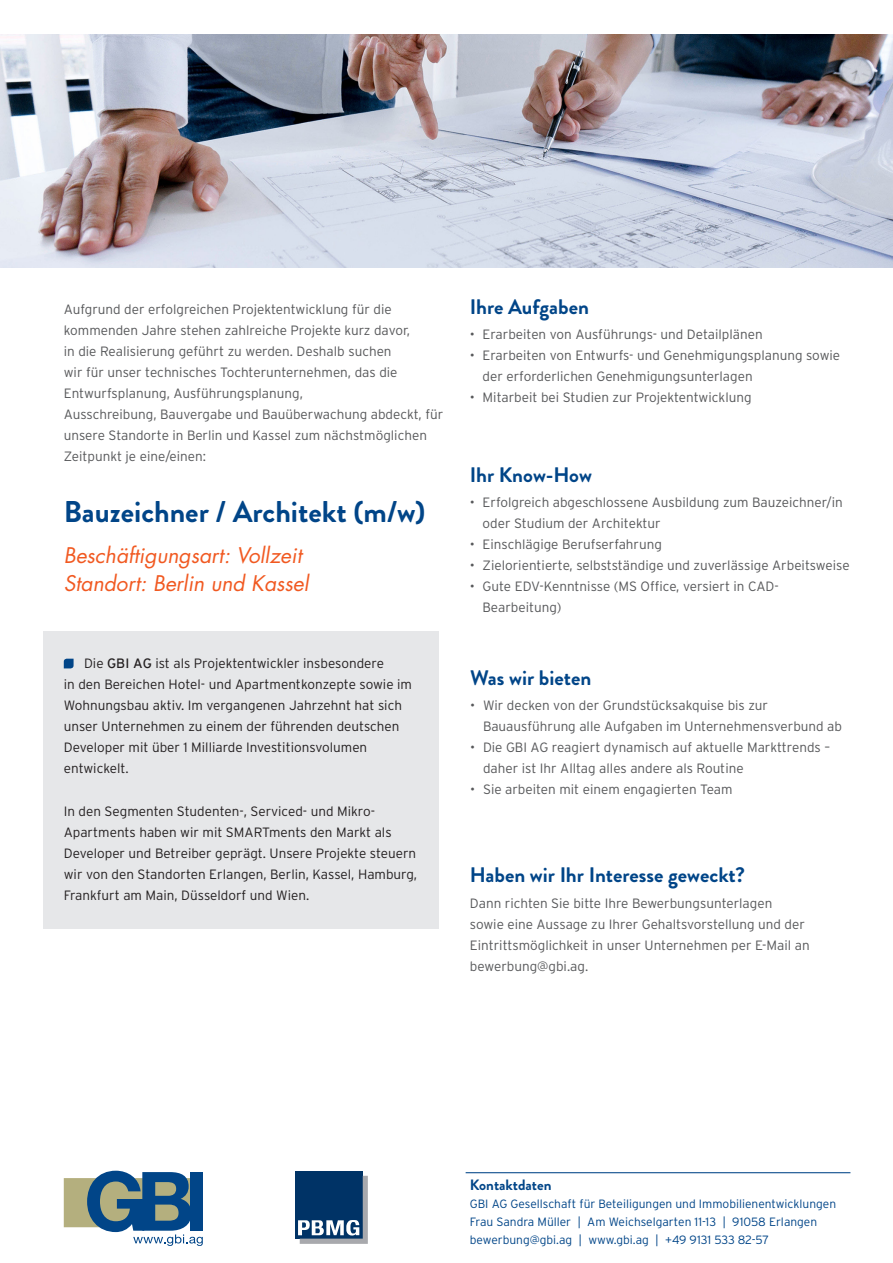
<style>
.page{position:relative;width:893px;height:1263px;background:#fff}
.page>*{position:absolute;margin:0;border:0;box-sizing:border-box;transform-origin:0 0}
.t1{font:700 30px "Brandon Grotesque";color:#014588}
.t2{font:700 21px "Brandon Grotesque";color:#014588}
.t3{font:italic 21px/28.5px "Futura";color:#f15921}
.t4{font:700 15px "Brandon Grotesque";color:#014588}
.t5{font:300 13.5px/21px "Interstate Plus";color:#57585a}
.t6{font:300 13.5px/21px "Interstate Plus";color:#231f20}
.t7{font:300 12px/18px "Interstate Plus";color:#014588}
.s1{font-weight:400}
</style>
<div class="page">
<div style="left:44px;top:631px;width:395px;height:298px;background:#e6e7e9"></div>
<svg style="left:64px;top:659px;width:10px;height:9px"></svg>
<div style="left:295px;top:1171px;width:68px;height:67px;background:#036"></div>
<svg style="left:298px;top:1176px;width:70px;height:68px"></svg>
<svg style="left:64px;top:1171px;width:139px;height:75px"></svg>
<hr style="left:466px;top:1172px;width:384px;height:1px;background:#014588">
<img style="left:0;top:34px;width:893px;height:234px">
<p class="t5" style="left:64px;top:298px;width:381px">Aufgrund der erfolgreichen Projektentwicklung für die kommenden Jahre stehen zahlreiche Projekte kurz davor,<br>in die Realisierung geführt zu werden. Deshalb suchen<br>wir für unser technisches Tochterunternehmen, das die Entwurfsplanung, Ausführungsplanung,<br>Ausschreibung, Bauvergabe und Bauüberwachung abdeckt, für unsere Standorte in Berlin und Kassel zum nächstmöglichen Zeitpunkt je eine/einen:</p>
<h1 class="t1" style="left:64px;top:491px;width:363px">Bauzeichner / Architekt (m/w)</h1>
<h2 class="t3" style="left:64px;top:541px;width:246px">Beschäftigungsart: Vollzeit<br>Standort: Berlin und Kassel</h2>
<p class="t6" style="left:64px;top:653px;width:350px;text-indent:20px">Die <span class="s1">GBI AG</span> ist als Projektentwickler insbesondere<br>in den Bereichen Hotel- und Apartmentkonzepte sowie im Wohnungsbau aktiv. Im vergangenen Jahrzehnt hat sich unser Unternehmen zu einem der führenden deutschen Developer mit über 1 Milliarde Investitionsvolumen entwickelt.</p>
<p class="t6" style="left:64px;top:800px;width:355px">In den Segmenten Studenten-, Serviced- und Mikro-Apartments haben wir mit SMARTments den Markt als Developer und Betreiber geprägt. Unsere Projekte steuern wir von den Standorten Erlangen, Berlin, Kassel, Hamburg, Frankfurt am Main, Düsseldorf und Wien.</p>
<h2 class="t2" style="left:470px;top:292px;width:121px">Ihre Aufgaben</h2>
<p class="t5" style="left:470px;top:324px;width:294px">• Erarbeiten von Ausführungs- und Detailplänen</p>
<p class="t5" style="left:483px;top:345px;width:359px;text-indent:-13px">• Erarbeiten von Entwurfs- und Genehmigungsplanung sowie der erforderlichen Genehmigungsunterlagen</p>
<p class="t5" style="left:470px;top:387px;width:283px">• Mitarbeit bei Studien zur Projektentwicklung</p>
<h2 class="t2" style="left:470px;top:460px;width:124px">Ihr Know-How</h2>
<p class="t5" style="left:483px;top:492px;width:362px;text-indent:-13px">• Erfolgreich abgeschlossene Ausbildung zum Bauzeichner/in oder Studium der Architektur</p>
<p class="t5" style="left:470px;top:534px;width:194px">• Einschlägige Berufserfahrung</p>
<p class="t5" style="left:470px;top:555px;width:381px">• Zielorientierte, selbstständige und zuverlässige Arbeitsweise</p>
<p class="t5" style="left:483px;top:576px;width:298px;text-indent:-13px">• Gute EDV-Kenntnisse (MS Office, versiert in CAD-<br>Bearbeitung)</p>
<h2 class="t2" style="left:470px;top:663px;width:123px">Was wir bieten</h2>
<p class="t5" style="left:483px;top:695px;width:361px;text-indent:-13px">• Wir decken von der Grundstücksakquise bis zur<br>Bauausführung alle Aufgaben im Unternehmensverbund ab</p>
<p class="t5" style="left:483px;top:737px;width:349px;text-indent:-13px">• Die GBI AG reagiert dynamisch auf aktuelle Markttrends – daher ist Ihr Alltag alles andere als Routine</p>
<p class="t5" style="left:470px;top:779px;width:264px">• Sie arbeiten mit einem engagierten Team</p>
<h2 class="t2" style="left:470px;top:860px;width:276px">Haben wir Ihr Interesse geweckt?</h2>
<p class="t5" style="left:470px;top:892px;width:341px">Dann richten Sie bitte Ihre Bewerbungsunterlagen sowie eine Aussage zu Ihrer Gehaltsvorstellung und der Eintrittsmöglichkeit in unser Unternehmen per E-Mail an bewerbung@gbi.ag.</p>
<p class="t4" style="left:470px;top:1174px;width:83px">Kontaktdaten</p>
<p class="t7" style="left:470px;top:1195px;width:368px">GBI AG Gesellschaft für Beteiligungen und Immobilienentwicklungen<br>Frau Sandra Müller | Am Weichselgarten 11-13 | 91058 Erlangen bewerbung@gbi.ag | www.gbi.ag | +49 9131 533 82-57</p>
</div>
